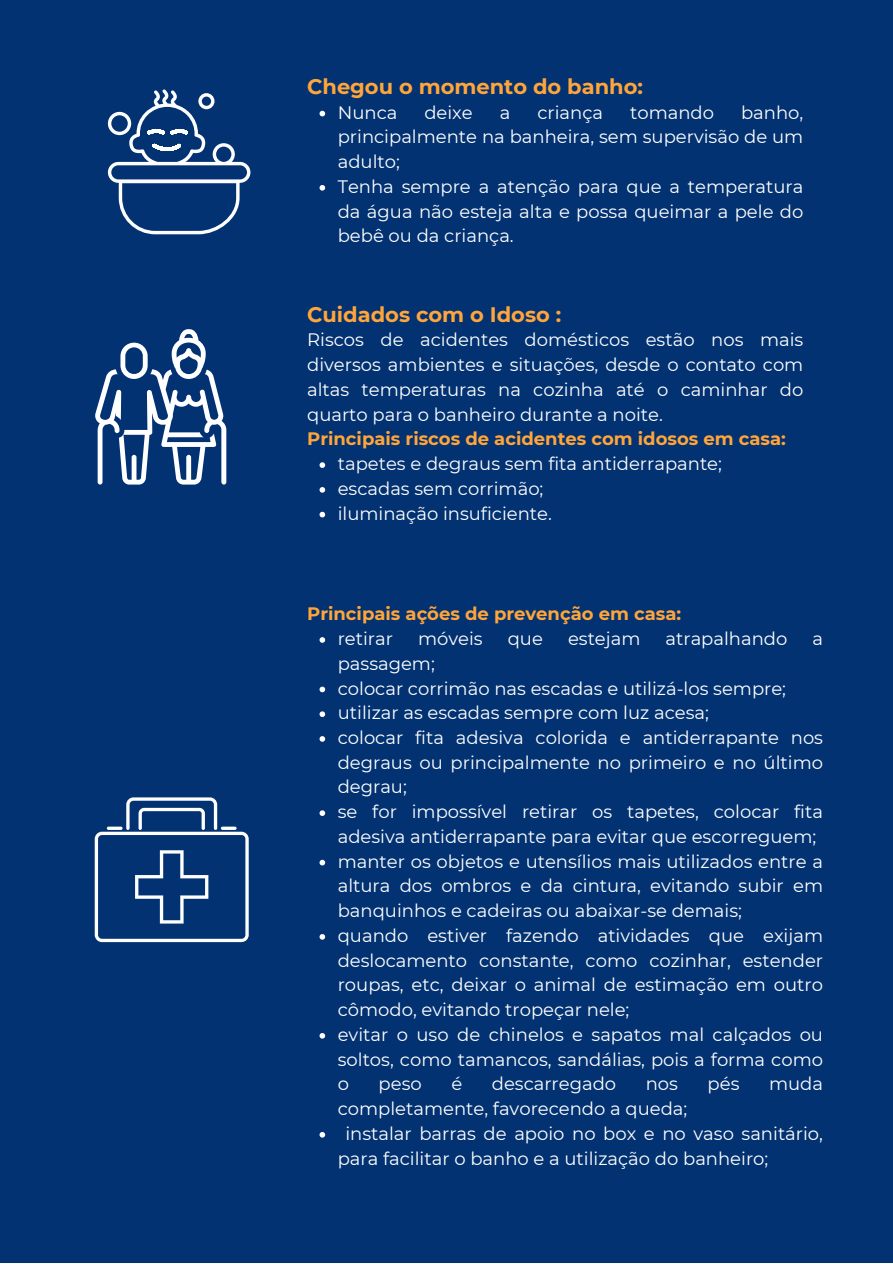
<style>
.page{position:relative;width:893px;height:1264px;background:#fff}
.page>*{position:absolute;margin:0;border:0;box-sizing:border-box;transform-origin:0 0}
.t1{font:700 21px "Montserrat";color:#ffa53a}
.t2{font:18px/24.8px "Montserrat";color:#fff;text-align:justify}
.t3{font:700 18px "Montserrat";color:#ffa53a}
</style>
<div class="page">
<div style="left:0;top:0;width:892px;height:1262px;background:#023272"></div>
<svg style="left:108px;top:89px;width:142px;height:145px"></svg>
<svg style="left:95px;top:329px;width:131px;height:155px"></svg>
<svg style="left:95px;top:797px;width:154px;height:145px"></svg>
<svg style="left:319px;top:111px;width:6px;height:5px"></svg>
<svg style="left:319px;top:185px;width:6px;height:6px"></svg>
<svg style="left:319px;top:462px;width:6px;height:6px"></svg>
<svg style="left:319px;top:487px;width:6px;height:5px"></svg>
<svg style="left:319px;top:512px;width:6px;height:5px"></svg>
<svg style="left:319px;top:637px;width:6px;height:5px"></svg>
<svg style="left:319px;top:686px;width:6px;height:6px"></svg>
<svg style="left:319px;top:711px;width:6px;height:6px"></svg>
<svg style="left:319px;top:736px;width:6px;height:5px"></svg>
<svg style="left:319px;top:810px;width:6px;height:6px"></svg>
<svg style="left:319px;top:859px;width:6px;height:6px"></svg>
<svg style="left:319px;top:934px;width:6px;height:5px"></svg>
<svg style="left:319px;top:1033px;width:6px;height:5px"></svg>
<svg style="left:319px;top:1132px;width:6px;height:5px"></svg>
<p class="t1" style="left:307px;top:74px;width:337px">Chegou o momento do banho:</p>
<p class="t2" style="left:338px;top:100px;width:61px">Nunca</p>
<p class="t2" style="left:424px;top:100px;width:50px">deixe</p>
<p class="t2" style="left:499px;top:100px;width:12px">a</p>
<p class="t2" style="left:537px;top:100px;width:67px">criança</p>
<p class="t2" style="left:630px;top:100px;width:85px">tomando</p>
<p class="t2" style="left:338px;top:100px;width:467px;text-indent:403px">banho, principalmente na banheira, sem supervisão de um adulto;</p>
<p class="t2" style="left:338px;top:174px;width:467px">Tenha sempre a atenção para que a temperatura da água não esteja alta e possa queimar a pele do bebê ou da criança.</p>
<p class="t1" style="left:307px;top:301px;width:256px">Cuidados com o Idoso :</p>
<p class="t2" style="left:307px;top:327px;width:497px">Riscos de acidentes domésticos estão nos mais diversos ambientes e situações, desde o contato com altas temperaturas na cozinha até o caminhar do quarto para o banheiro durante a noite.</p>
<p class="t3" style="left:307px;top:428px;width:480px">Principais riscos de acidentes com idosos em casa:</p>
<p class="t2" style="left:338px;top:451px;width:386px">tapetes e degraus sem fita antiderrapante;</p>
<p class="t2" style="left:338px;top:476px;width:207px">escadas sem corrimão;</p>
<p class="t2" style="left:338px;top:501px;width:216px">iluminação insuficiente.</p>
<p class="t3" style="left:307px;top:603px;width:375px">Principais ações de prevenção em casa:</p>
<p class="t2" style="left:338px;top:626px;width:57px">retirar</p>
<p class="t2" style="left:418px;top:626px;width:66px">móveis</p>
<p class="t2" style="left:507px;top:626px;width:37px">que</p>
<p class="t2" style="left:568px;top:626px;width:74px">estejam</p>
<p class="t2" style="left:665px;top:626px;width:123px">atrapalhando</p>
<p class="t2" style="left:812px;top:626px;width:12px">a</p>
<p class="t2" style="left:338px;top:651px;width:99px">passagem;</p>
<p class="t2" style="left:338px;top:675px;width:450px">colocar corrimão nas escadas e utilizá-los sempre;</p>
<p class="t2" style="left:338px;top:700px;width:373px">utilizar as escadas sempre com luz acesa;</p>
<p class="t2" style="left:338px;top:725px;width:487px">colocar fita adesiva colorida e antiderrapante nos degraus ou principalmente no primeiro e no último degrau;</p>
<p class="t2" style="left:338px;top:799px;width:487px">se for impossível retirar os tapetes, colocar fita adesiva antiderrapante para evitar que escorreguem;</p>
<p class="t2" style="left:338px;top:848px;width:487px">manter os objetos e utensílios mais utilizados entre a altura dos ombros e da cintura, evitando subir em banquinhos e cadeiras ou abaixar-se demais;</p>
<p class="t2" style="left:338px;top:923px;width:487px">quando estiver fazendo atividades que exijam deslocamento constante, como cozinhar, estender roupas, etc, deixar o animal de estimação em outro cômodo, evitando tropeçar nele;</p>
<p class="t2" style="left:338px;top:1022px;width:487px">evitar o uso de chinelos e sapatos mal calçados ou soltos, como tamancos, sandálias, pois a forma como o</p>
<p class="t2" style="left:378px;top:1071px;width:45px">peso</p>
<p class="t2" style="left:451px;top:1071px;width:12px">é</p>
<p class="t2" style="left:492px;top:1071px;width:126px">descarregado</p>
<p class="t2" style="left:645px;top:1071px;width:34px">nos</p>
<p class="t2" style="left:707px;top:1071px;width:33px">pés</p>
<p class="t2" style="left:769px;top:1071px;width:55px">muda</p>
<p class="t2" style="left:338px;top:1096px;width:351px">completamente, favorecendo a queda;</p>
<p class="t2" style="left:338px;top:1120px;width:487px;text-indent:8px">instalar barras de apoio no box e no vaso sanitário, para facilitar o banho e a utilização do banheiro;</p>
</div>
